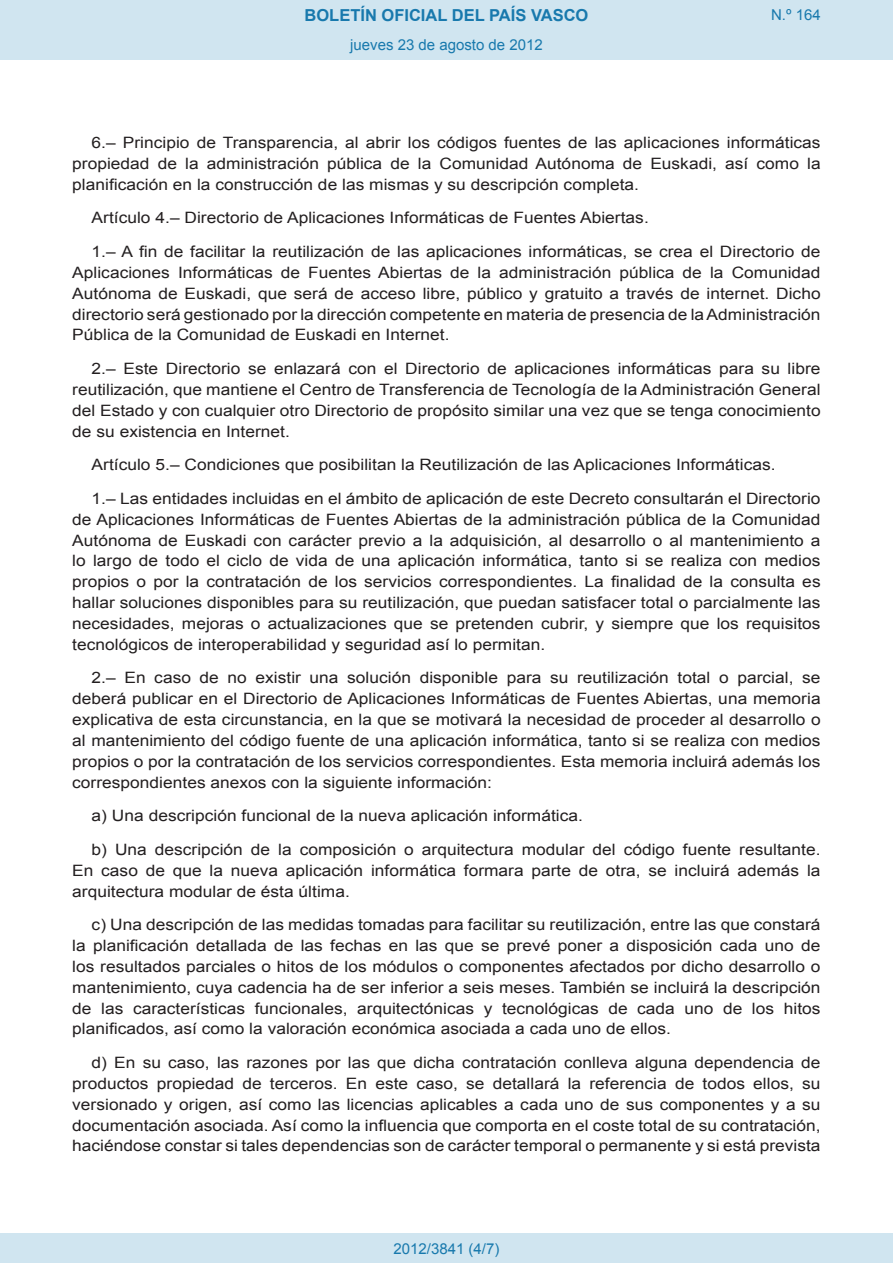
<style>
.page{position:relative;width:893px;height:1263px;background:#fff}
.page>*{position:absolute;margin:0;border:0;box-sizing:border-box;transform-origin:0 0}
.t1{font:700 16.5px "Arial";color:#1879ad}
.BOPVDetalle{font:15.6px/20.9px "Arial";color:#231f20;text-align:justify;scale:1.11 1}
.Paginacion_Centro{font:15px "Arial";color:#1879ad}
</style>
<div class="page">
<div style="left:0;top:0;width:893px;height:60px;background:#d0e5f0"></div>
<div style="left:0;top:1233px;width:893px;height:30px;background:#d0e5f0"></div>
<p class="t1" style="left:305px;top:4px;width:285px">BOLETÍN OFICIAL DEL PAÍS VASCO</p>
<p class="Paginacion_Centro" style="left:350px;top:35px;width:194px">jueves 23 de agosto de 2012</p>
<p class="Paginacion_Centro" style="left:771px;top:5px;width:51px">N.º 164</p>
<p class="BOPVDetalle" style="left:72px;top:132px;width:676px;text-indent:19px">6.– Principio de Transparencia, al abrir los códigos fuentes de las aplicaciones informáticas propiedad de la administración pública de la Comunidad Autónoma de Euskadi, así como la planificación en la construcción de las mismas y su descripción completa.</p>
<p class="BOPVDetalle" style="left:92px;top:208px;width:503px">Artículo 4.– Directorio de Aplicaciones Informáticas de Fuentes Abiertas.</p>
<p class="BOPVDetalle" style="left:72px;top:241px;width:676px;text-indent:19px">1.– A fin de facilitar la reutilización de las aplicaciones informáticas, se crea el Directorio de Aplicaciones Informáticas de Fuentes Abiertas de la administración pública de la Comunidad Autónoma de Euskadi, que será de acceso libre, público y gratuito a través de internet. Dicho directorio será gestionado por la dirección competente en materia de presencia de la Administración Pública de la Comunidad de Euskadi en Internet.</p>
<p class="BOPVDetalle" style="left:72px;top:358px;width:676px;text-indent:19px">2.– Este Directorio se enlazará con el Directorio de aplicaciones informáticas para su libre reutilización, que mantiene el Centro de Transferencia de Tecnología de la Administración General del Estado y con cualquier otro Directorio de propósito similar una vez que se tenga conocimiento de su existencia en Internet.</p>
<p class="BOPVDetalle" style="left:92px;top:454px;width:618px">Artículo 5.– Condiciones que posibilitan la Reutilización de las Aplicaciones Informáticas.</p>
<p class="BOPVDetalle" style="left:72px;top:488px;width:676px;text-indent:19px">1.– Las entidades incluidas en el ámbito de aplicación de este Decreto consultarán el Directorio de Aplicaciones Informáticas de Fuentes Abiertas de la administración pública de la Comunidad Autónoma de Euskadi con carácter previo a la adquisición, al desarrollo o al mantenimiento a lo largo de todo el ciclo de vida de una aplicación informática, tanto si se realiza con medios propios o por la contratación de los servicios correspondientes. La finalidad de la consulta es hallar soluciones disponibles para su reutilización, que puedan satisfacer total o parcialmente las necesidades, mejoras o actualizaciones que se pretenden cubrir, y siempre que los requisitos tecnológicos de interoperabilidad y seguridad así lo permitan.</p>
<p class="BOPVDetalle" style="left:72px;top:668px;width:676px;text-indent:19px">2.– En caso de no existir una solución disponible para su reutilización total o parcial, se deberá publicar en el Directorio de Aplicaciones Informáticas de Fuentes Abiertas, una memoria explicativa de esta circunstancia, en la que se motivará la necesidad de proceder al desarrollo o al mantenimiento del código fuente de una aplicación informática, tanto si se realiza con medios propios o por la contratación de los servicios correspondientes. Esta memoria incluirá además los correspondientes anexos con la siguiente información:</p>
<p class="BOPVDetalle" style="left:92px;top:805px;width:444px">a) Una descripción funcional de la nueva aplicación informática.</p>
<p class="BOPVDetalle" style="left:72px;top:839px;width:676px;text-indent:19px">b) Una descripción de la composición o arquitectura modular del código fuente resultante.<br>En caso de que la nueva aplicación informática formara parte de otra, se incluirá además la arquitectura modular de ésta última.</p>
<p class="BOPVDetalle" style="left:72px;top:914px;width:676px;text-indent:19px">c) Una descripción de las medidas tomadas para facilitar su reutilización, entre las que constará la planificación detallada de las fechas en las que se prevé poner a disposición cada uno de los resultados parciales o hitos de los módulos o componentes afectados por dicho desarrollo o mantenimiento, cuya cadencia ha de ser inferior a seis meses. También se incluirá la descripción de las características funcionales, arquitectónicas y tecnológicas de cada uno de los hitos planificados, así como la valoración económica asociada a cada uno de ellos.</p>
<p class="BOPVDetalle" style="left:72px;top:1052px;width:676px;text-indent:19px">d) En su caso, las razones por las que dicha contratación conlleva alguna dependencia de productos propiedad de terceros. En este caso, se detallará la referencia de todos ellos, su versionado y origen, así como las licencias aplicables a cada uno de sus componentes y a su documentación asociada. Así como la influencia que comporta en el coste total de su contratación, haciéndose constar si tales dependencias son de carácter temporal o permanente y si está prevista</p>
<p class="Paginacion_Centro" style="left:393px;top:1238px;width:107px">2012/3841 (4/7)</p>
</div>
